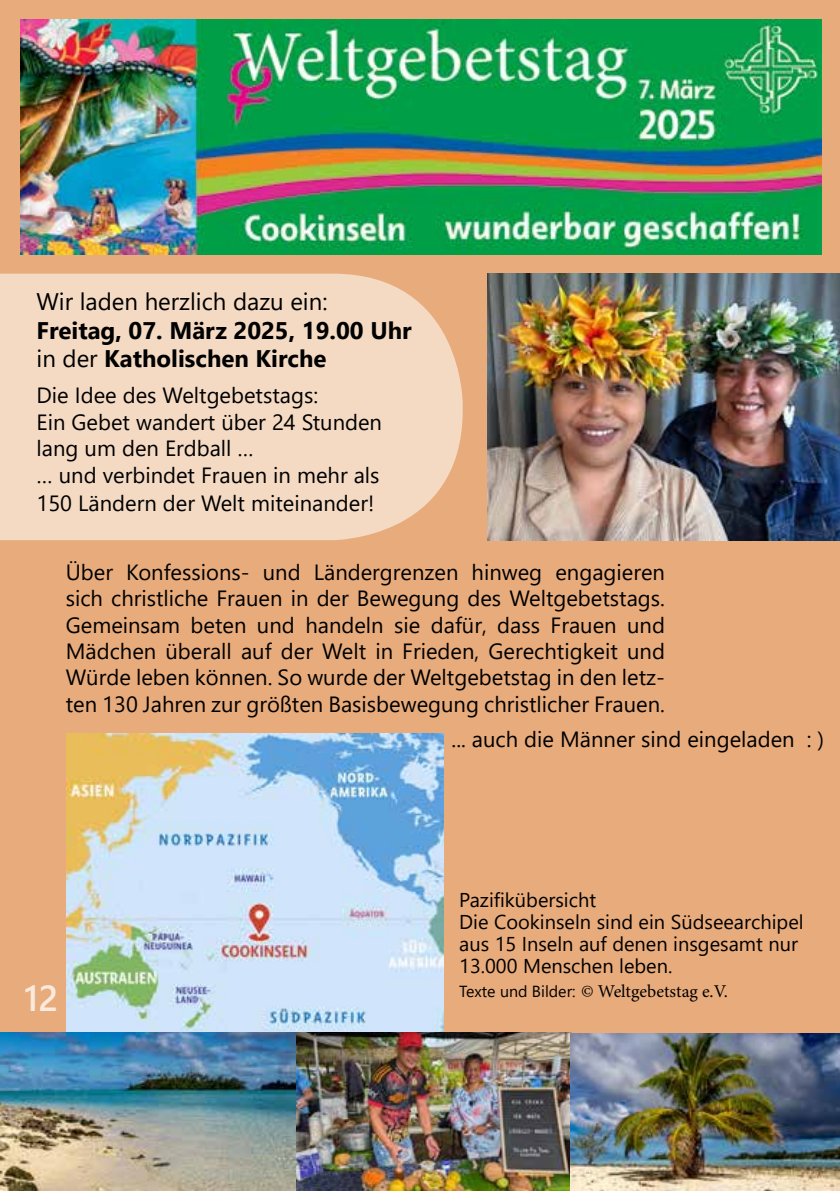
<style>
.page{position:relative;width:840px;height:1191px;background:#fff}
.page>*{position:absolute;margin:0;border:0;box-sizing:border-box;transform-origin:0 0}
.t1{font:600 36px "Segoe UI";color:#f9eadd}
.t2{font:700 24px/28.8px "Segoe UI";color:#000}
.t3{font:24px "Segoe UI";color:#000}
.t4{font:22px/26.4px "Segoe UI";color:#000;text-align:justify}
.t5{font:20px/22px "Segoe UI";color:#000}
.t6{font:18px "Minion Pro";letter-spacing:-.005em;color:#000}
.s1{font-weight:400}
.s2{font-family:"Segoe UI";font-size:16px}
</style>
<div class="page">
<div style="left:0;top:0;width:839px;height:1191px;background:#e8ab7b"></div>
<img style="left:487px;top:274px;width:352px;height:266px">
<img style="left:66px;top:733px;width:377px;height:299px">
<img style="left:0;top:1032px;width:839px;height:159px">
<img style="left:21px;top:19px;width:800px;height:235px">
<div style="left:0;top:274px;width:462px;height:266px;background:#f4dac3"></div>
<p class="t3" style="left:37px;top:279px;width:292px">Wir laden herzlich dazu ein:</p>
<p class="t2" style="left:37px;top:314px;width:376px">Freitag, 07. März 2025, 19.00 Uhr <span class="s1">in der</span> Katholischen Kirche</p>
<p class="t4" style="left:37px;top:380px;width:347px;text-align:left">Die Idee des Weltgebetstags:<br>Ein Gebet wandert über 24 Stunden lang um den Erdball …<br>… und verbindet Frauen in mehr als</p>
<p class="t4" style="left:37px;top:488px;width:339px">150 Ländern der Welt miteinander!</p>
<p class="t4" style="left:66px;top:557px;width:600px">Über Konfessions- und Ländergrenzen hinweg engagieren sich christliche Frauen in der Bewegung des Weltgebetstags.<br>Gemeinsam beten und handeln sie dafür, dass Frauen und Mädchen überall auf der Welt in Frieden, Gerechtigkeit und Würde leben können. So wurde der Weltgebetstag in den letz&shy;ten 130 Jahren zur größten Basisbewegung christlicher Frauen.</p>
<h1 class="t1" style="left:24px;top:964px;width:36px">12</h1>
<p class="t4" style="left:451px;top:724px;width:374px">... auch die Männer sind eingeladen : )</p>
<p class="t5" style="left:459px;top:887px;width:346px">Pazifikübersicht<br>Die Cookinseln sind ein Südseearchipel aus 15 Inseln auf denen insgesamt nur<br>13.000 Menschen leben.</p>
<p class="t6" style="left:459px;top:979px;width:270px"><span class="s2">Texte und Bilder:</span> © Weltgebetstag e.V.</p>
</div>
